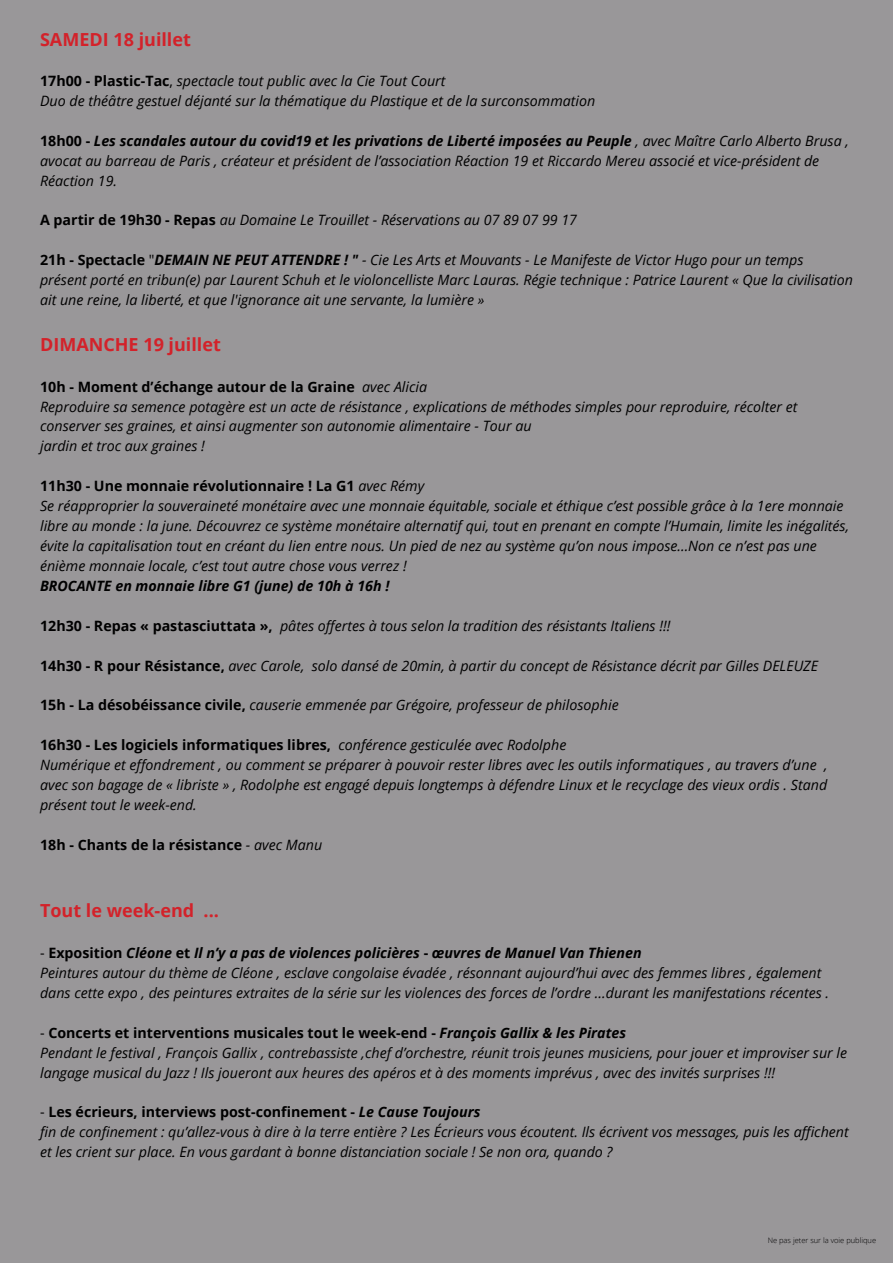
<style>
.page{position:relative;width:893px;height:1263px;background:#999799}
.page>*{position:absolute;margin:0;border:0;box-sizing:border-box;transform-origin:0 0}
.t1{font:700 18px "Open Sans";color:#d3222a}
.t2{font:italic 14.25px/20px "Open Sans";color:#000}
.t3{font:italic 700 14.25px "Open Sans";color:#000}
.t4{font:700 14.25px "Open Sans";color:#000}
.t5{font:300 7.5px "Open Sans";color:#000}
.s1{font-weight:700;font-style:normal}
.s2{font-style:normal}
.s3{font-weight:700}
.s4{font-weight:400;font-style:italic}
</style>
<div class="page">
<p class="t1" style="left:40px;top:27px;width:152px">SAMEDI 18 juillet</p>
<p class="t2" style="left:40px;top:70px;width:557px"><span class="s1">17h00 - Plastic-Tac</span><span class="s2">,</span> spectacle tout public avec la Cie Tout Court<br>Duo de théâtre gestuel déjanté sur la thématique du Plastique et de la surconsommation</p>
<p class="t2" style="left:40px;top:130px;width:810px"><span class="s1">18h00 -</span> <span class="s3">Les scandales autour du covid19 et les privations de Liberté imposées au Peuple</span> , avec Maître Carlo Alberto Brusa , avocat au barreau de Paris , créateur et président de l’association Réaction 19 et Riccardo Mereu associé et vice-président de<br>Réaction 19.</p>
<p class="t2" style="left:40px;top:210px;width:538px"><span class="s1">A partir de 19h30 - Repas</span> au Domaine Le Trouillet - Réservations au 07 89 07 99 17</p>
<p class="t2" style="left:40px;top:250px;width:814px"><span class="s1">21h - Spectacle</span> <span class="s2">"</span><span class="s3">DEMAIN NE PEUT ATTENDRE ! "</span> - Cie Les Arts et Mouvants - Le Manifeste de Victor Hugo pour un temps présent porté en tribun(e) par Laurent Schuh et le violoncelliste Marc Lauras. Régie technique : Patrice Laurent « Que la civilisation ait une reine, la liberté, et que l'ignorance ait une servante, la lumière »</p>
<p class="t1" style="left:40px;top:331px;width:182px">DIMANCHE 19 juillet</p>
<p class="t2" style="left:40px;top:376px;width:759px"><span class="s1">10h - Moment d’échange autour de la Graine</span> avec Alicia<br>Reproduire sa semence potagère est un acte de résistance , explications de méthodes simples pour reproduire, récolter et conserver ses graines, et ainsi augmenter son autonomie alimentaire - Tour au<br>jardin et troc aux graines !</p>
<p class="t2" style="left:40px;top:476px;width:810px"><span class="s1">11h30 - Une monnaie révolutionnaire ! La G1</span> avec Rémy<br>Se réapproprier la souveraineté monétaire avec une monnaie équitable, sociale et éthique c’est possible grâce à la 1ere monnaie libre au monde : la june. Découvrez ce système monétaire alternatif qui, tout en prenant en compte l’Humain, limite les inégalités, évite la capitalisation tout en créant du lien entre nous. Un pied de nez au système qu’on nous impose...Non ce n’est pas une énième monnaie locale, c’est tout autre chose vous verrez !</p>
<p class="t3" style="left:40px;top:576px;width:351px">BROCANTE en monnaie libre G1 (june) de 10h à 16h !</p>
<p class="t2" style="left:40px;top:615px;width:632px"><span class="s1">12h30 - Repas « pastasciuttata »,</span> pâtes offertes à tous selon la tradition des résistants Italiens !!!</p>
<p class="t2" style="left:40px;top:655px;width:779px"><span class="s1">14h30 - R pour Résistance,</span> avec Carole, solo dansé de 20min, à partir du concept de Résistance décrit par Gilles DELEUZE</p>
<p class="t2" style="left:40px;top:695px;width:580px"><span class="s1">15h - La désobéissance civile,</span> causerie emmenée par Grégoire, professeur de philosophie</p>
<p class="t2" style="left:40px;top:735px;width:789px"><span class="s1">16h30 - Les logiciels informatiques libres,</span> conférence gesticulée avec Rodolphe<br>Numérique et effondrement , ou comment se préparer à pouvoir rester libres avec les outils informatiques , au travers d’une , avec son bagage de « libriste » , Rodolphe est engagé depuis longtemps à défendre Linux et le recyclage des vieux ordis . Stand présent tout le week-end.</p>
<p class="t4" style="left:40px;top:835px;width:284px">18h - Chants de la résistance <span class="s4">- avec Manu</span></p>
<p class="t1" style="left:40px;top:898px;width:180px">Tout le week-end ...</p>
<p class="t2" style="left:40px;top:942px;width:790px"><span class="s2">-</span> <span class="s1">Exposition</span> <span class="s3">Cléone</span> <span class="s1">et</span> <span class="s3">Il n’y a pas de violences policières</span> <span class="s1">-</span> <span class="s3">œuvres de Manuel Van Thienen<br></span>Peintures autour du thème de Cléone , esclave congolaise évadée , résonnant aujourd’hui avec des femmes libres , également dans cette expo , des peintures extraites de la série sur les violences des forces de l’ordre ...durant les manifestations récentes .</p>
<p class="t2" style="left:40px;top:1022px;width:808px"><span class="s2">-</span> <span class="s1">Concerts et interventions musicales tout le week-end -</span> <span class="s3">François Gallix &amp; les Pirates<br></span>Pendant le festival , François Gallix , contrebassiste ,chef d’orchestre, réunit trois jeunes musiciens, pour jouer et improviser sur le langage musical du Jazz ! Ils joueront aux heures des apéros et à des moments imprévus , avec des invités surprises !!!</p>
<p class="t2" style="left:40px;top:1102px;width:810px"><span class="s2">-</span> <span class="s1">Les écrieurs, interviews post-confinement -</span> <span class="s3">Le Cause Toujours<br></span>fin de confinement : qu’allez-vous à dire à la terre entière ? Les Écrieurs vous écoutent. Ils écrivent vos messages, puis les affichent et les crient sur place. En vous gardant à bonne distanciation sociale ! Se non ora, quando ?</p>
<p class="t5" style="left:767px;top:1235px;width:110px">Ne pas jeter sur la voie publique</p>
</div>
